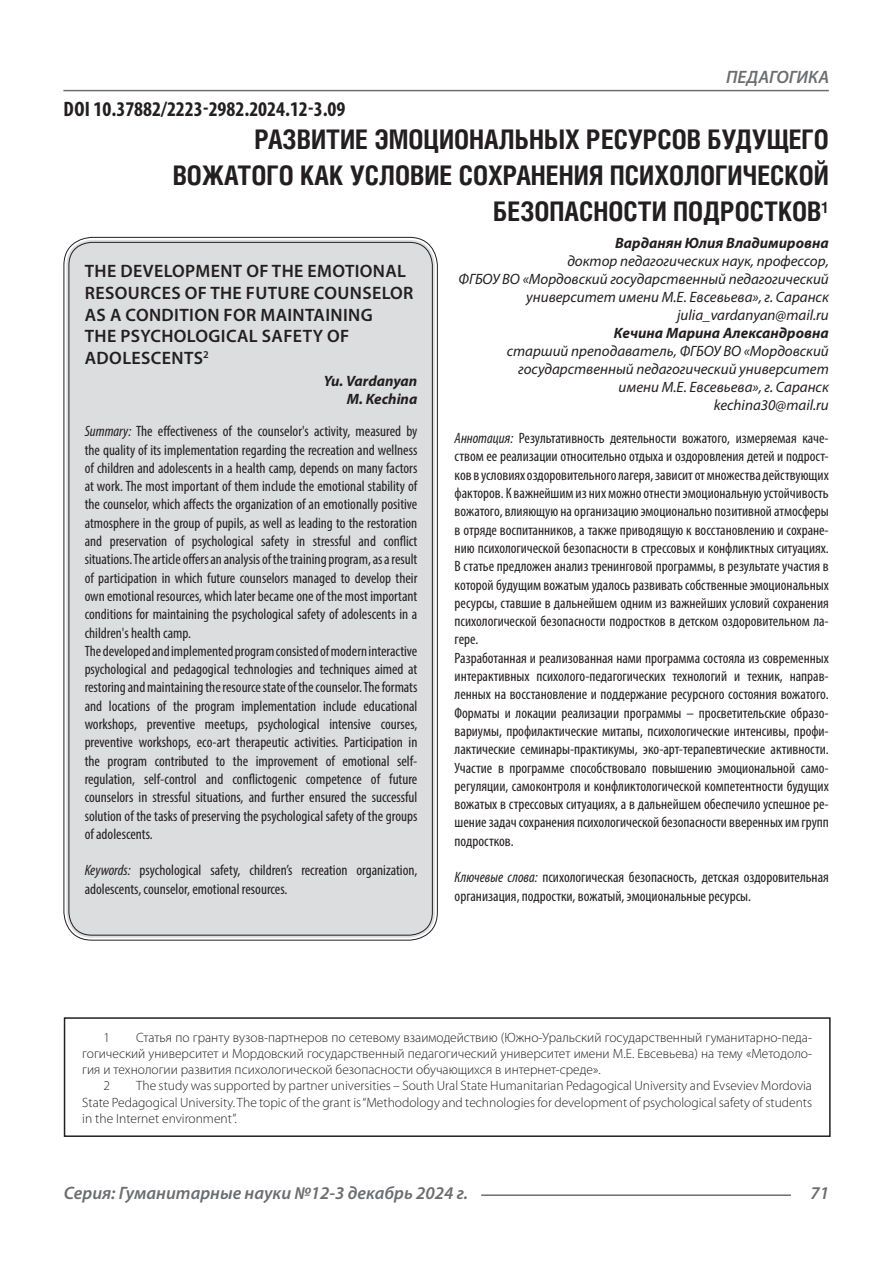
<style>
.page{position:relative;width:893px;height:1263px;background:#fff}
.page>*{position:absolute;margin:0;border:0;box-sizing:border-box;transform-origin:0 0}
.Статья_название{font:700 27px/36px "Helios Cond C";color:#231f20;text-align:right}
.ДОИ{font:700 condensed 21px "Myriad Pro";color:#231f20}
.Статья_название_англ{font:600 18px/21.6px "Myriad Pro";letter-spacing:.02em;color:#231f20}
.t1{font:italic 600 18px "Myriad Pro";color:#6c6d70}
.Статья_аннотация_тек{font:condensed 15px/18.3px "Myriad Pro";color:#231f20;text-align:justify}
.Статья_аннотация_анг{font:condensed 15px/18.3px "Myriad Pro";color:#231f20;text-align:justify}
.Статья_автор_инфо{font:italic 15px/18px "Myriad Pro";color:#231f20;text-align:right}
.Статья_автор_инфо-2{font:italic 700 15px "Myriad Pro";color:#231f20}
.Статья_автор_англ{font:italic 700 15px "Myriad Pro";color:#231f20}
.Сноска{font:300 13.5px/16.2px "Myriad Pro";color:#231f20;text-align:justify}
.s1{font-style:italic}
</style>
<div class="page">
<hr style="left:63px;top:90px;width:766px;height:1px;background:#6c6d70">
<hr style="left:481px;top:1194px;width:310px;height:2px;background:#6c6d70">
<div style="left:66px;top:240px;width:369px;height:698px;background:#dcdddf;border-radius:26px"></div>
<div style="left:64px;top:1017px;width:767px;height:120px;border:2px solid #231f20"></div>
<p class="ДОИ" style="left:64px;top:96px;width:283px">DOI 10.37882/2223-2982.2024.12-3.09</p>
<p class="t1" style="left:726px;top:66px;width:104px">ПЕДАГОГИКА</p>
<p class="Статья_название" style="left:173px;top:121px;width:658px">РАЗВИТИЕ ЭМОЦИОНАЛЬНЫХ РЕСУРСОВ БУДУЩЕГО<br>ВОЖАТОГО КАК УСЛОВИЕ СОХРАНЕНИЯ ПСИХОЛОГИЧЕСКОЙ<br>БЕЗОПАСНОСТИ ПОДРОСТКОВ<sup>1</sup></p>
<p class="Статья_автор_инфо-2" style="left:615px;top:233px;width:215px">Варданян Юлия Владимировна</p>
<p class="Статья_автор_инфо" style="left:567px;top:252px;width:263px">доктор педагогических наук, профессор,</p>
<p class="Статья_автор_инфо" style="left:459px;top:270px;width:372px">ФГБОУ ВО «Мордовский государственный педагогический университет имени М.Е. Евсевьева», г. Саранск</p>
<p class="Статья_автор_инфо" style="left:677px;top:306px;width:153px">julia_vardanyan@mail.ru</p>
<p class="Статья_автор_инфо-2" style="left:614px;top:323px;width:216px">Кечина Марина Александровна</p>
<p class="Статья_автор_инфо" style="left:507px;top:342px;width:324px">старший преподаватель, ФГБОУ ВО «Мордовский государственный педагогический университет</p>
<p class="Статья_автор_инфо" style="left:618px;top:378px;width:212px">имени М.Е. Евсевьева», г. Саранск</p>
<p class="Статья_автор_инфо" style="left:714px;top:396px;width:117px">kechina30@mail.ru</p>
<p class="Статья_аннотация_тек" style="left:455px;top:429px;width:376px"><span class="s1">Аннотация:</span> Результативность деятельности вожатого, измеряемая каче&shy;ством ее реализации относительно отдыха и оздоровления детей и подрост&shy;ков в условиях оздоровительного лагеря, зависит от множества действующих факторов. К важнейшим из них можно отнести эмоциональную устойчивость вожатого, влияющую на организацию эмоционально позитивной атмосферы в отряде воспитанников, а также приводящую к восстановлению и сохране&shy;нию психологической безопасности в стрессовых и конфликтных ситуациях.<br>В статье предложен анализ тренинговой программы, в результате участия в которой будущим вожатым удалось развивать собственные эмоциональных ресурсы, ставшие в дальнейшем одним из важнейших условий сохранения психологической безопасности подростков в детском оздоровительном ла&shy;гере.</p>
<p class="Статья_аннотация_тек" style="left:455px;top:648px;width:376px">Разработанная и реализованная нами программа состояла из современных интерактивных психолого-педагогических технологий и техник, направ&shy;ленных на восстановление и поддержание ресурсного состояния вожатого.<br>Форматы и локации реализации программы – просветительские образо&shy;вариумы, профилактические митапы, психологические интенсивы, профи&shy;лактические семинары-практикумы, эко-арт-терапевтические активности.<br>Участие в программе способствовало повышению эмоциональной само&shy;регуляции, самоконтроля и конфликтологической компетентности будущих вожатых в стрессовых ситуациях, а в дальнейшем обеспечило успешное ре&shy;шение задач сохранения психологической безопасности вверенных им групп подростков.</p>
<p class="Статья_аннотация_тек" style="left:455px;top:868px;width:376px"><span class="s1">Ключевые слова:</span> психологическая безопасность, детская оздоровительная организация, подростки, вожатый, эмоциональные ресурсы.</p>
<p class="Статья_название_англ" style="left:85px;top:260px;width:330px">THE DEVELOPMENT OF THE EMOTIONAL<br>RESOURCES OF THE FUTURE COUNSELOR<br>AS A CONDITION FOR MAINTAINING<br>THE PSYCHOLOGICAL SAFETY OF<br>ADOLESCENTS<sup>2</sup></p>
<p class="Статья_автор_англ" style="left:324px;top:371px;width:95px">Yu. Vardanyan</p>
<p class="Статья_автор_англ" style="left:347px;top:389px;width:72px">M. Kechina</p>
<p class="Статья_аннотация_анг" style="left:85px;top:422px;width:334px"><span class="s1">Summary:</span> The effectiveness of the counselor's activity, measured by the quality of its implementation regarding the recreation and wellness of children and adolescents in a health camp, depends on many factors at work. The most important of them include the emotional stability of the counselor, which affects the organization of an emotionally positive atmosphere in the group of pupils, as well as leading to the restoration and preservation of psychological safety in stressful and conflict situations. The article offers an analysis of the training program, as a result of participation in which future counselors managed to develop their own emotional resources, which later became one of the most important conditions for maintaining the psychological safety of adolescents in a children's health camp.</p>
<p class="Статья_аннотация_анг" style="left:85px;top:641px;width:334px">The developed and implemented program consisted of modern interactive psychological and pedagogical technologies and techniques aimed at restoring and maintaining the resource state of the counselor. The formats and locations of the program implementation include educational workshops, preventive meetups, psychological intensive courses, preventive workshops, eco-art therapeutic activities. Participation in the program contributed to the improvement of emotional self&shy;regulation, self-control and conflictogenic competence of future counselors in stressful situations, and further ensured the successful solution of the tasks of preserving the psychological safety of the groups of adolescents.</p>
<p class="Статья_аннотация_анг" style="left:85px;top:861px;width:334px"><span class="s1">Keywords:</span> psychological safety, children’s recreation organization, adolescents, counselor, emotional resources.</p>
<p class="Сноска" style="left:82px;top:1029px;width:731px;text-indent:54px">Статья по гранту вузов-партнеров по сетевому взаимодействию (Южно-Уральский государственный гуманитарно-педа&shy;гогический университет и Мордовский государственный педагогический университет имени М.Е. Евсевьева) на тему «Методоло&shy;гия и технологии развития психологической безопасности обучающихся в интернет-среде».</p>
<p class="Сноска" style="left:104px;top:1077px;width:8px">2</p>
<p class="Сноска" style="left:104px;top:1029px;width:8px">1</p>
<p class="Сноска" style="left:82px;top:1077px;width:731px;text-indent:54px">The study was supported by partner universities – South Ural State Humanitarian Pedagogical University and Evseviev Mordovia State Pedagogical University. The topic of the grant is “Methodology and technologies for development of psychological safety of students in the Internet environment”.</p>
<p class="t1" style="left:64px;top:1182px;width:406px">Серия: Гуманитарные науки №12-3 декабрь 2024 г.</p>
<p class="t1" style="left:810px;top:1182px;width:20px">71</p>
</div>
